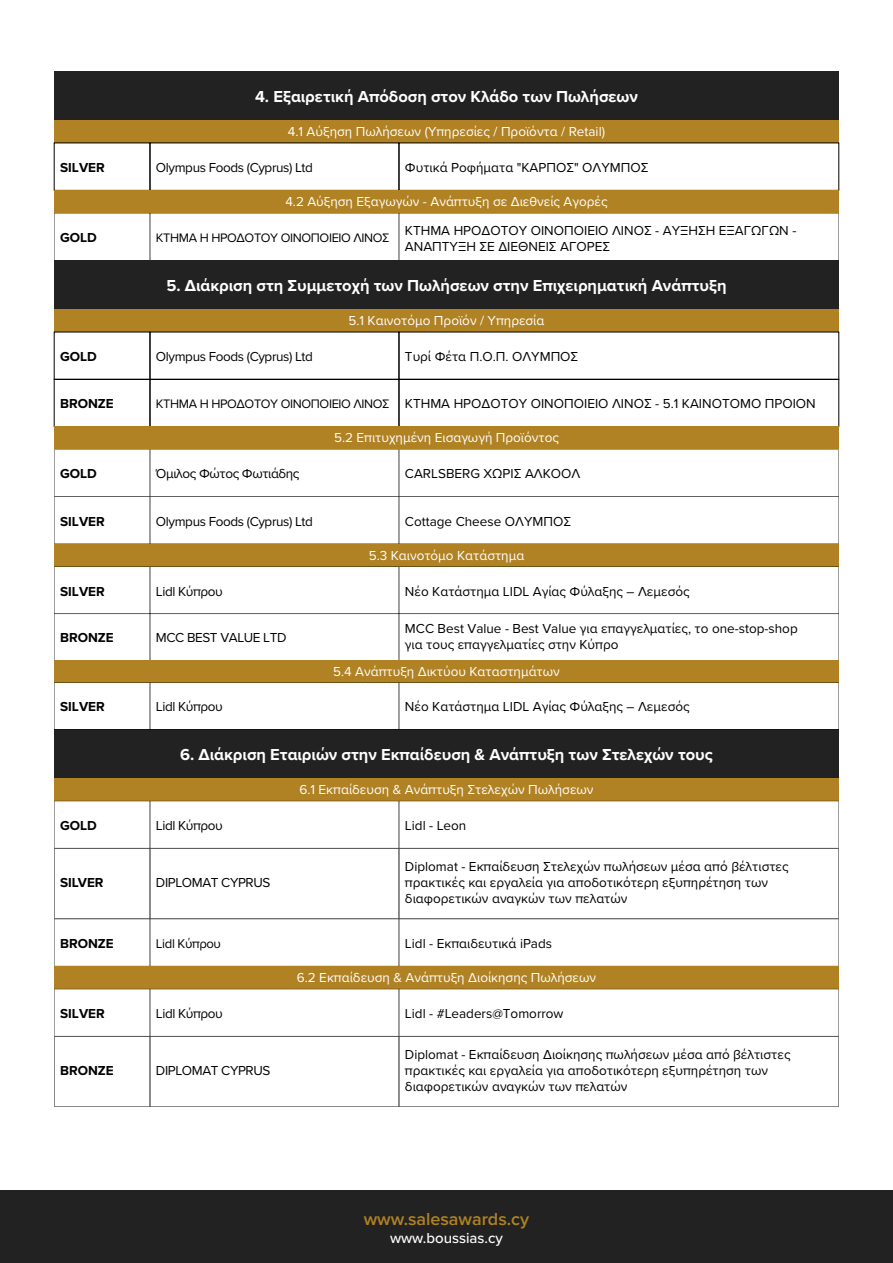
<style>
.page{position:relative;width:893px;height:1263px;background:#fff}
.page>*{position:absolute;margin:0;border:0;box-sizing:border-box;transform-origin:0 0}
.t1{font:600 18px "Proxima Nova";color:#b08224}
.t2{font:700 16.5px "Proxima Nova";color:#fff}
.t3{font:500 15px "Proxima Nova";color:#fff}
.t4{font:13.5px/16.2px "Proxima Nova";color:#000}
.t5{font:13.5px "Proxima Nova";color:#fff}
.t6{font:13.5px "Proxima Nova";letter-spacing:-.03em;color:#000}
.t7{font:700 13.5px "Proxima Nova";color:#000}
.t8{font:13.2px "Proxima Nova";letter-spacing:-.03em;color:#000}
.t9{font:12.75px "Proxima Nova";letter-spacing:-.03em;color:#000}
.s1{font-size:12.75px}
</style>
<div class="page">
<div style="left:54px;top:729px;width:785px;height:49px;background:#222"></div>
<div style="left:54px;top:71px;width:785px;height:49px;background:#222"></div>
<div style="left:54px;top:120px;width:785px;height:23px;background:#b08224"></div>
<div style="left:54px;top:190px;width:785px;height:23px;background:#b08224"></div>
<svg style="left:54px;top:213px;width:785px;height:47px"></svg>
<div style="left:54px;top:544px;width:785px;height:23px;background:#b08224"></div>
<svg style="left:54px;top:567px;width:785px;height:93px"></svg>
<div style="left:54px;top:660px;width:785px;height:22px;background:#b08224"></div>
<svg style="left:54px;top:682px;width:785px;height:48px"></svg>
<div style="left:54px;top:260px;width:785px;height:49px;background:#222"></div>
<div style="left:54px;top:309px;width:785px;height:23px;background:#b08224"></div>
<div style="left:399px;top:379px;width:440px;height:48px;border:1px solid #000"></div>
<div style="left:150px;top:379px;width:249px;height:48px;border:1px solid #000"></div>
<div style="left:54px;top:379px;width:96px;height:48px;border:1px solid #000"></div>
<div style="left:54px;top:427px;width:785px;height:22px;background:#b08224"></div>
<svg style="left:54px;top:449px;width:785px;height:95px"></svg>
<div style="left:54px;top:778px;width:785px;height:23px;background:#b08224"></div>
<svg style="left:54px;top:801px;width:785px;height:165px"></svg>
<div style="left:54px;top:966px;width:785px;height:23px;background:#b08224"></div>
<svg style="left:54px;top:989px;width:785px;height:118px"></svg>
<div style="left:0;top:1190px;width:893px;height:73px;background:#222"></div>
<p class="t7" style="left:60px;top:157px;width:46px">SILVER</p>
<p class="t7" style="left:60px;top:227px;width:38px">GOLD</p>
<p class="t7" style="left:60px;top:346px;width:38px">GOLD</p>
<p class="t2" style="left:255px;top:84px;width:384px">4. Εξαιρετική Απόδοση στον Κλάδο των Πωλήσεων</p>
<p class="t5" style="left:288px;top:122px;width:319px">4.1 Αύξηση Πωλήσεων (Υπηρεσίες / Προϊόντα / Retail)</p>
<p class="t6" style="left:156px;top:157px;width:158px">Olympus Foods (Cyprus) Ltd</p>
<p class="t4" style="left:405px;top:159px;width:245px">Φυτικά Ροφήματα "ΚΑΡΠΟΣ" ΟΛΥΜΠΟΣ</p>
<p class="t5" style="left:285px;top:192px;width:324px">4.2 Αύξηση Εξαγωγών - Ανάπτυξη σε Διεθνείς Αγορές</p>
<p class="t9" style="left:156px;top:228px;width:235px">ΚΤΗΜΑ Η ΗΡΟΔΟΤΟΥ ΟΙΝΟΠΟΙΕΙΟ ΛΙΝΟΣ</p>
<p class="t4" style="left:405px;top:221px;width:393px">ΚΤΗΜΑ ΗΡΟΔΟΤΟΥ ΟΙΝΟΠΟΙΕΙΟ ΛΙΝΟΣ - ΑΥΞΗΣΗ ΕΞΑΓΩΓΩΝ -<br>ΑΝΑΠΤΥΞΗ ΣΕ ΔΙΕΘΝΕΙΣ ΑΓΟΡΕΣ</p>
<p class="t2" style="left:166px;top:273px;width:562px">5. Διάκριση στη Συμμετοχή των Πωλήσεων στην Επιχειρηματική Ανάπτυξη</p>
<p class="t5" style="left:348px;top:311px;width:197px">5.1 Καινοτόμο Προϊόν / Υπηρεσία</p>
<p class="t6" style="left:156px;top:346px;width:158px">Olympus Foods (Cyprus) Ltd</p>
<p class="t4" style="left:405px;top:348px;width:175px">Τυρί Φέτα Π.Ο.Π. ΟΛΥΜΠΟΣ</p>
<p class="t7" style="left:60px;top:394px;width:55px">BRONZE</p>
<p class="t4" style="left:156px;top:395px;width:661px"><span class="s1">ΚΤΗΜΑ Η ΗΡΟΔΟΤΟΥ ΟΙΝΟΠΟΙΕΙΟ ΛΙΝΟΣ</span> ΚΤΗΜΑ ΗΡΟΔΟΤΟΥ ΟΙΝΟΠΟΙΕΙΟ ΛΙΝΟΣ - 5.1 ΚΑΙΝΟΤΟΜΟ ΠΡΟΙΟΝ</p>
<p class="t7" style="left:60px;top:464px;width:38px">GOLD</p>
<p class="t5" style="left:334px;top:428px;width:226px">5.2 Επιτυχημένη Εισαγωγή Προϊόντος</p>
<p class="t6" style="left:156px;top:464px;width:145px">Όμιλος Φώτος Φωτιάδης</p>
<p class="t4" style="left:405px;top:465px;width:177px">CARLSBERG ΧΩΡΙΣ ΑΛΚΟΟΛ</p>
<p class="t7" style="left:60px;top:511px;width:46px">SILVER</p>
<p class="t6" style="left:156px;top:511px;width:158px">Olympus Foods (Cyprus) Ltd</p>
<p class="t4" style="left:405px;top:512px;width:168px">Cottage Cheese ΟΛΥΜΠΟΣ</p>
<p class="t7" style="left:60px;top:581px;width:46px">SILVER</p>
<p class="t5" style="left:369px;top:545px;width:157px">5.3 Καινοτόμο Κατάστημα</p>
<p class="t6" style="left:156px;top:581px;width:68px">Lidl Κύπρου</p>
<p class="t4" style="left:405px;top:582px;width:286px">Νέο Κατάστημα LIDL Αγίας Φύλαξης – Λεμεσός</p>
<p class="t7" style="left:60px;top:628px;width:55px">BRONZE</p>
<p class="t6" style="left:156px;top:628px;width:132px">MCC BEST VALUE LTD</p>
<p class="t4" style="left:405px;top:620px;width:394px">MCC Best Value - Best Value για επαγγελματίες, το one-stop-shop για τους επαγγελματίες στην Κύπρο</p>
<p class="t5" style="left:333px;top:661px;width:228px">5.4 Ανάπτυξη Δικτύου Καταστημάτων</p>
<p class="t7" style="left:60px;top:697px;width:46px">SILVER</p>
<p class="t6" style="left:156px;top:697px;width:68px">Lidl Κύπρου</p>
<p class="t4" style="left:405px;top:698px;width:286px">Νέο Κατάστημα LIDL Αγίας Φύλαξης – Λεμεσός</p>
<p class="t2" style="left:180px;top:742px;width:534px">6. Διάκριση Εταιριών στην Εκπαίδευση &amp; Ανάπτυξη των Στελεχών τους</p>
<p class="t5" style="left:299px;top:779px;width:296px">6.1 Εκπαίδευση &amp; Ανάπτυξη Στελεχών Πωλήσεων</p>
<p class="t7" style="left:60px;top:815px;width:38px">GOLD</p>
<p class="t6" style="left:156px;top:815px;width:68px">Lidl Κύπρου</p>
<p class="t4" style="left:405px;top:817px;width:63px">Lidl - Leon</p>
<p class="t7" style="left:60px;top:872px;width:45px">SILVER</p>
<p class="t6" style="left:156px;top:872px;width:116px">DIPLOMAT CYPRUS</p>
<p class="t4" style="left:405px;top:857px;width:385px">Diplomat - Εκπαίδευση Στελεχών πωλήσεων μέσα από βέλτιστες πρακτικές και εργαλεία για αποδοτικότερη εξυπηρέτηση των διαφορετικών αναγκών των πελατών</p>
<p class="t7" style="left:60px;top:933px;width:55px">BRONZE</p>
<p class="t8" style="left:156px;top:934px;width:67px">Lidl Κύπρου</p>
<p class="t4" style="left:405px;top:935px;width:149px">Lidl - Εκπαιδευτικά iPads</p>
<p class="t7" style="left:60px;top:1003px;width:46px">SILVER</p>
<p class="t7" style="left:60px;top:1060px;width:55px">BRONZE</p>
<p class="t5" style="left:297px;top:967px;width:301px">6.2 Εκπαίδευση &amp; Ανάπτυξη Διοίκησης Πωλήσεων</p>
<p class="t6" style="left:156px;top:1003px;width:68px">Lidl Κύπρου</p>
<p class="t4" style="left:405px;top:1005px;width:160px">Lidl - #Leaders@Tomorrow</p>
<p class="t6" style="left:156px;top:1060px;width:116px">DIPLOMAT CYPRUS</p>
<p class="t4" style="left:405px;top:1045px;width:387px">Diplomat - Εκπαίδευση Διοίκησης πωλήσεων μέσα από βέλτιστες πρακτικές και εργαλεία για αποδοτικότερη εξυπηρέτηση των διαφορετικών αναγκών των πελατών</p>
<h1 class="t1" style="left:364px;top:1205px;width:167px">www.salesawards.cy</h1>
<p class="t3" style="left:390px;top:1226px;width:114px">www.boussias.cy</p>
</div>
